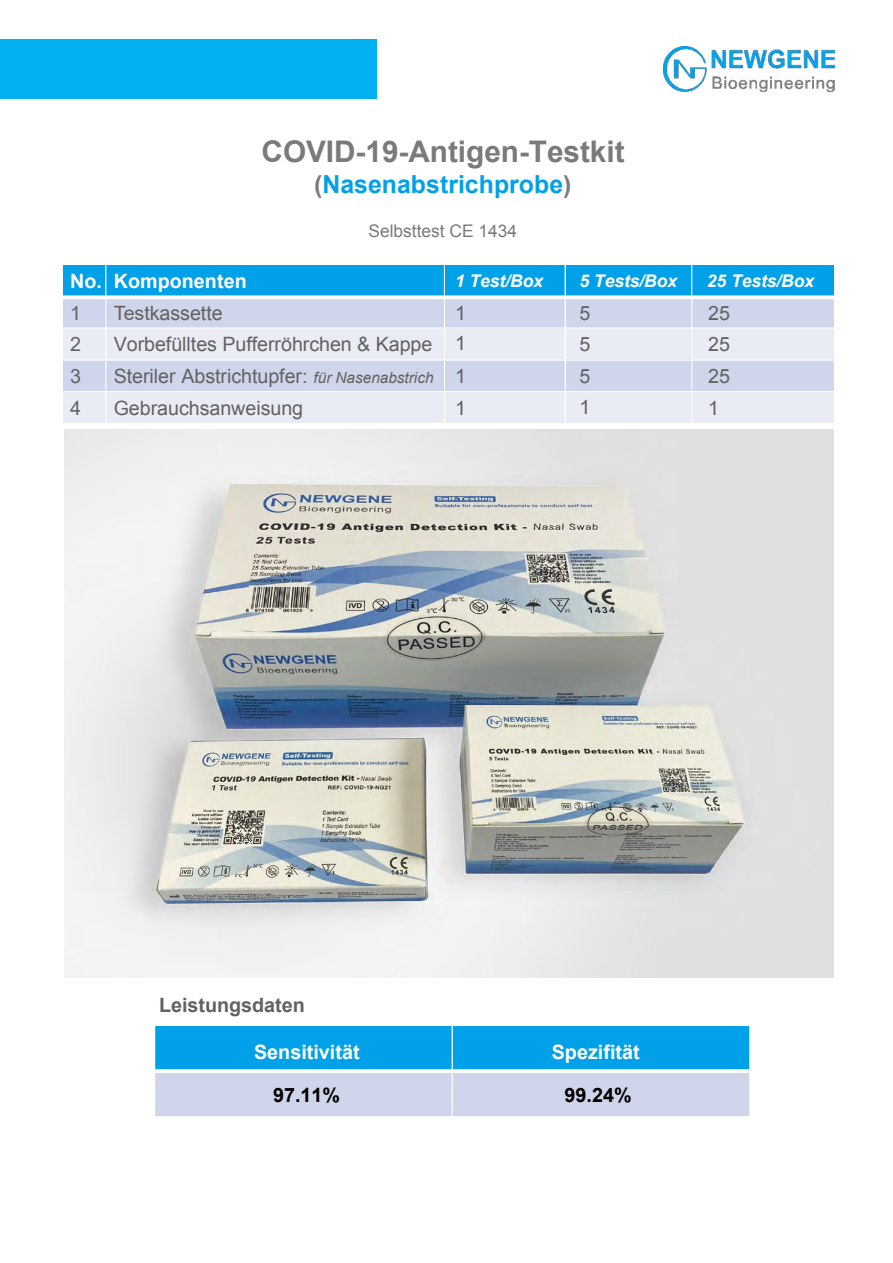
<style>
.page{position:relative;width:893px;height:1263px;background:#fff}
.page>*{position:absolute;margin:0;border:0;box-sizing:border-box;transform-origin:0 0}
.t1{font:700 29.7px "Arial";color:#7a7a7a}
.t2{font:700 24.9px "Arial";color:#00a1e9}
.t3{font:700 19.8px "Arial";color:#fff}
.t4{font:700 19.8px "Arial";color:#626262}
.t5{font:700 19.8px "Arial";color:#000}
.t6{font:19.65px/31.5px "Arial";letter-spacing:-.005em;color:#626262;text-align:justify}
.t7{font:700 19.65px "Arial";letter-spacing:.005em;color:#fff}
.t8{font:italic 700 17.55px "Arial";letter-spacing:-.005em;color:#fff}
.t9{font:17.4px "Arial";color:#7a7a7a}
.s1{color:#7a7a7a}
.s2{font-style:inherit}
.s3{font-style:italic;font-size:15.3px}
</style>
<div class="page">
<img style="left:663px;top:46px;width:171px;height:46px">
<div style="left:0;top:39px;width:377px;height:60px;background:#00b0f0"></div>
<div style="left:62px;top:265px;width:44px;height:32px;background:#00a1e9"></div>
<div style="left:106px;top:265px;width:336px;height:32px;background:#00a1e9"></div>
<div style="left:442px;top:265px;width:122px;height:32px;background:#00a1e9"></div>
<div style="left:566px;top:265px;width:125px;height:32px;background:#00a1e9"></div>
<div style="left:62px;top:297px;width:44px;height:31px;background:#cfd5ea"></div>
<div style="left:106px;top:297px;width:336px;height:31px;background:#cfd5ea"></div>
<div style="left:442px;top:297px;width:122px;height:31px;background:#cfd5ea"></div>
<div style="left:566px;top:297px;width:125px;height:31px;background:#cfd5ea"></div>
<div style="left:62px;top:328px;width:44px;height:32px;background:#e9ebf5"></div>
<div style="left:106px;top:328px;width:336px;height:32px;background:#e9ebf5"></div>
<div style="left:566px;top:328px;width:125px;height:32px;background:#e9ebf5"></div>
<div style="left:62px;top:360px;width:44px;height:31px;background:#cfd5ea"></div>
<div style="left:106px;top:360px;width:336px;height:31px;background:#cfd5ea"></div>
<div style="left:442px;top:360px;width:122px;height:31px;background:#cfd5ea"></div>
<div style="left:566px;top:360px;width:125px;height:31px;background:#cfd5ea"></div>
<div style="left:62px;top:391px;width:44px;height:32px;background:#e9ebf5"></div>
<div style="left:106px;top:391px;width:336px;height:32px;background:#e9ebf5"></div>
<div style="left:442px;top:391px;width:122px;height:32px;background:#e9ebf5"></div>
<div style="left:566px;top:391px;width:125px;height:32px;background:#e9ebf5"></div>
<hr style="left:105px;top:265px;width:1px;height:158px;background:#fff">
<hr style="left:62px;top:265px;width:1px;height:158px;background:#fff">
<div style="left:155px;top:1025px;width:297px;height:46px;background:#00a1e9"></div>
<div style="left:452px;top:1025px;width:298px;height:46px;background:#00a1e9"></div>
<div style="left:155px;top:1071px;width:297px;height:46px;background:#cfd5ea"></div>
<div style="left:452px;top:1071px;width:298px;height:46px;background:#cfd5ea"></div>
<hr style="left:452px;top:1025px;width:1px;height:92px;background:#fff">
<svg style="left:155px;top:1069px;width:594px;height:4px;background:#eff8fd"></svg>
<hr style="left:749px;top:1025px;width:1px;height:92px;background:#fff">
<hr style="left:154px;top:1025px;width:596px;height:1px;background:#fff">
<hr style="left:154px;top:1116px;width:596px;height:1px;background:#fff">
<div style="left:692px;top:265px;width:141px;height:32px;background:#00a1e9"></div>
<div style="left:692px;top:297px;width:141px;height:31px;background:#cfd5ea"></div>
<div style="left:692px;top:328px;width:141px;height:32px;background:#e9ebf5"></div>
<div style="left:692px;top:360px;width:141px;height:31px;background:#cfd5ea"></div>
<div style="left:692px;top:391px;width:141px;height:32px;background:#e9ebf5"></div>
<hr style="left:13px;top:327px;width:867px;height:2px;background:#fff">
<div style="left:442px;top:328px;width:122px;height:32px;background:#e9ebf5"></div>
<hr style="left:13px;top:359px;width:867px;height:2px;background:#fff">
<hr style="left:13px;top:391px;width:867px;height:1px;background:#fff">
<hr style="left:444px;top:265px;width:1px;height:158px;background:#fff">
<img style="left:65px;top:430px;width:768px;height:547px">
<svg style="left:63px;top:295px;width:771px;height:4px;background:#e3f4fc"></svg>
<h1 class="t1" style="left:262px;top:131px;width:364px">COVID-19-Antigen-Testkit</h1>
<p class="t2" style="left:314px;top:167px;width:259px"><span class="s1">(</span>Nasenabstrichprobe<span class="s1">)</span></p>
<p class="t9" style="left:368px;top:219px;width:150px">Selbsttest CE 1434</p>
<p class="t7" style="left:70px;top:268px;width:178px">N<span class="s2">o</span>. Komponenten</p>
<p class="t8" style="left:455px;top:269px;width:90px">1 Test/Box</p>
<p class="t8" style="left:579px;top:269px;width:99px">5 Tests/Box</p>
<p class="t6" style="left:70px;top:297px;width:12px">1</p>
<p class="t6" style="left:114px;top:297px;width:111px">Testkassette</p>
<p class="t6" style="left:455px;top:297px;width:12px">1</p>
<p class="t6" style="left:579px;top:297px;width:12px">5</p>
<p class="t6" style="left:70px;top:329px;width:12px">2</p>
<p class="t6" style="left:114px;top:329px;width:320px">Vorbefülltes Pufferröhrchen &amp; Kappe</p>
<p class="t6" style="left:579px;top:329px;width:12px">5</p>
<p class="t6" style="left:70px;top:360px;width:12px">3</p>
<p class="t6" style="left:114px;top:361px;width:354px">Steriler Abstrichtupfer: <span class="s3">für Nasenabstrich</span> 1</p>
<p class="t6" style="left:579px;top:360px;width:12px">5</p>
<p class="t6" style="left:70px;top:392px;width:12px">4</p>
<p class="t6" style="left:114px;top:392px;width:191px">Gebrauchsanweis<span class="s2">ung</span></p>
<p class="t6" style="left:455px;top:392px;width:12px">1</p>
<p class="t6" style="left:579px;top:392px;width:12px">1</p>
<p class="t6" style="left:455px;top:328px;width:12px">1</p>
<p class="t8" style="left:707px;top:269px;width:109px">25 Tests/Box</p>
<p class="t6" style="left:708px;top:297px;width:23px">25<br>25<br>25<br>1</p>
<p class="t4" style="left:159px;top:992px;width:147px">Leistungsdaten</p>
<p class="t3" style="left:254px;top:1038px;width:107px">Sensitivität</p>
<p class="t3" style="left:552px;top:1038px;width:89px">Spezifität</p>
<p class="t5" style="left:273px;top:1081px;width:69px">97.1<span class="s2">1</span>%</p>
<p class="t5" style="left:564px;top:1081px;width:69px">99.2<span class="s2">4</span>%</p>
</div>
